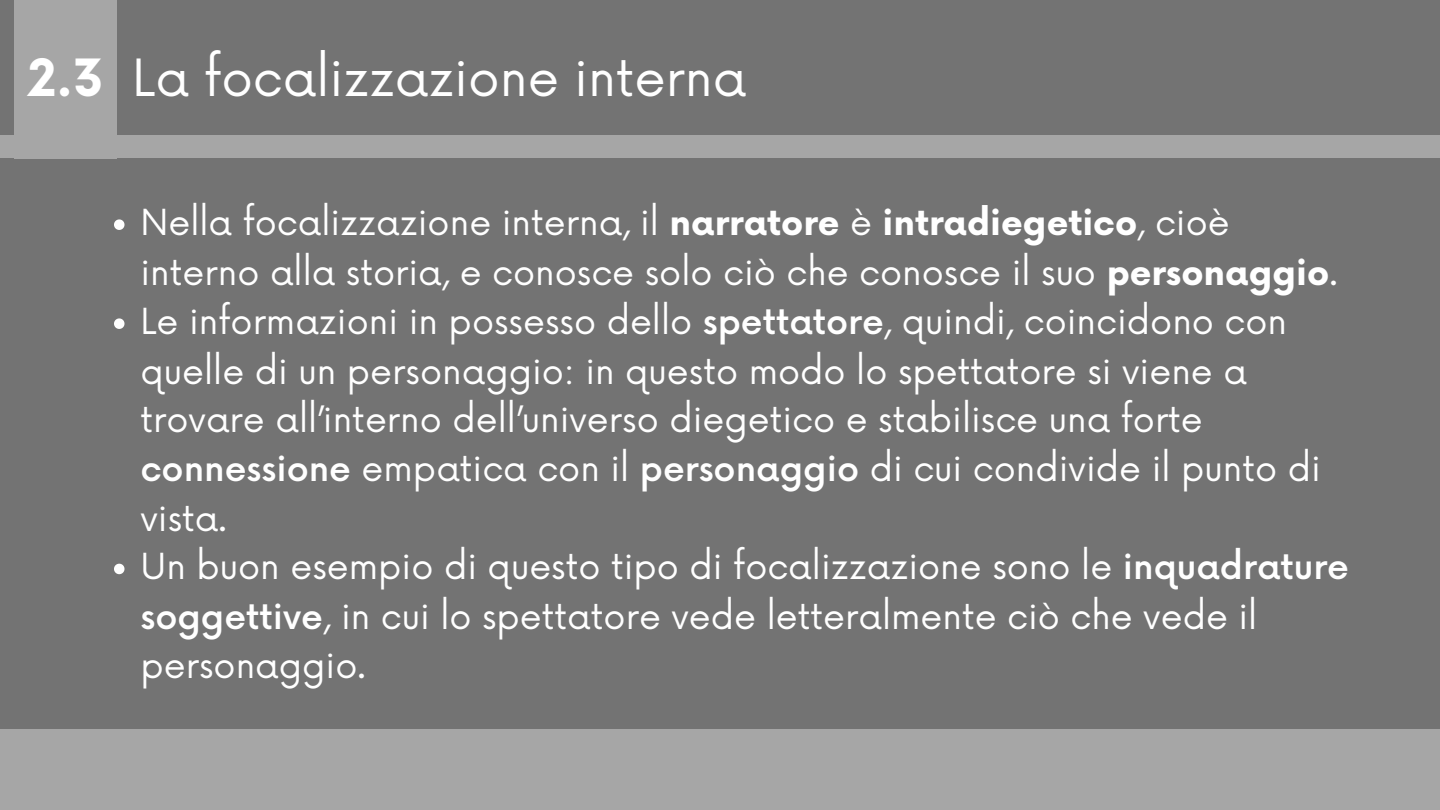
<style>
.page{position:relative;width:1440px;height:810px;background:#737373}
.page>*{position:absolute;margin:0;border:0;box-sizing:border-box;transform-origin:0 0}
.t1{font:50px "Now";color:#fff}
.t2{font:700 50px "Now";color:#fff}
.t3{font:35px/49.1px "Now";color:#fff}
.s1{font-weight:700}
.s2{font-weight:500}
</style>
<div class="page">
<div style="left:0;top:729px;width:1440px;height:81px;background:#a6a6a6"></div>
<div style="left:0;top:136px;width:1440px;height:22px;background:#a6a6a6"></div>
<div style="left:15px;top:0;width:102px;height:158px;background:#a6a6a6"></div>
<svg style="left:114px;top:219px;width:10px;height:11px"></svg>
<svg style="left:114px;top:318px;width:10px;height:11px"></svg>
<svg style="left:114px;top:564px;width:10px;height:10px"></svg>
<h2 class="t2" style="left:28px;top:51px;width:78px">2.3</h2>
<h1 class="t1" style="left:132px;top:50px;width:616px">La focalizzazione interna</h1>
<p class="t3" style="left:140px;top:200px;width:1199px;line-height:49.5px">Nella focalizzazione interna, il <span class="s1">narratore</span> è <span class="s1">intradiegetico</span>, cioè interno alla storia, e conosce solo ciò che conosce il suo <span class="s1">personaggio</span>.</p>
<p class="t3" style="left:140px;top:299px;width:1182px">Le informazioni in possesso dello <span class="s2">spettatore</span>, quindi, coincidono con quelle di un personaggio: in questo modo lo spettatore si viene a trovare all’interno dell’universo diegetico e stabilisce una forte <span class="s2">connessione</span> empatica con il <span class="s2">personaggio</span> di cui condivide il punto di vista.</p>
<p class="t3" style="left:140px;top:544px;width:1210px;line-height:49.5px">Un buon esempio di questo tipo di focalizzazione sono le <span class="s2">inquadrature soggettive</span>, in cui lo spettatore vede letteralmente ciò che vede il personaggio.</p>
</div>
